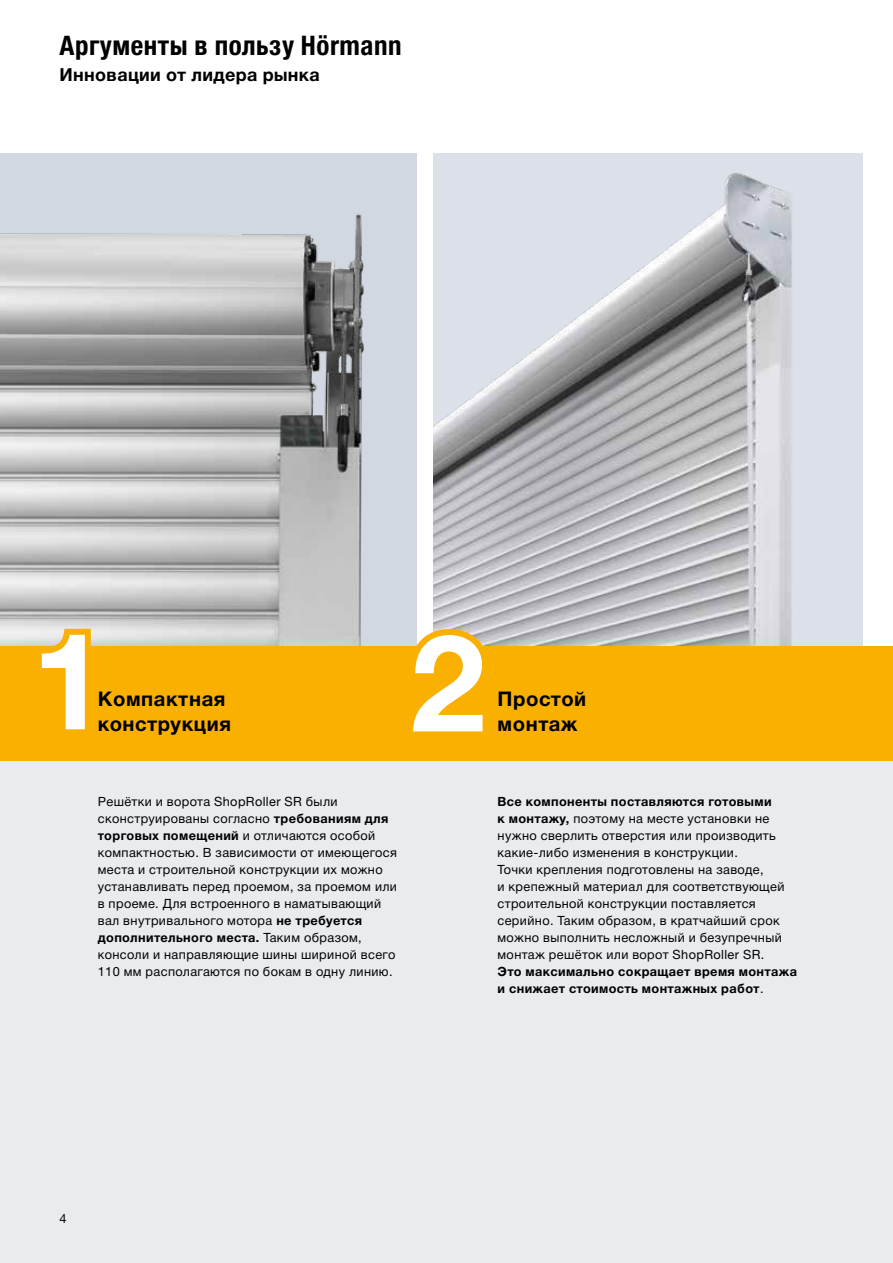
<style>
.page{position:relative;width:893px;height:1263px;background:#fff}
.page>*{position:absolute;margin:0;border:0;box-sizing:border-box;transform-origin:0 0}
.t1{font:700 135px "Hoermann Helvetica Neue";color:#fff}
.t2{font:700 condensed 27px "Hoermann Helvetica Neue";letter-spacing:.02em;color:#000}
.t3{font:700 20.25px/25.5px "Hoermann Helvetica Neue";letter-spacing:.03em;color:#000}
.t4{font:700 18px "Hoermann Helvetica Neue";letter-spacing:.02em;color:#000}
.t5{font:12.75px/17px "Hoermann Helvetica Neue Rm";letter-spacing:.03em;color:#000}
.t6{font:700 12.75px/17px "Hoermann Helvetica Neue";letter-spacing:.03em;color:#000}
.s1{font-family:"Hoermann Helvetica Neue";font-weight:700}
.s2{font-family:"Hoermann Helvetica Neue Rm";font-weight:400}
</style>
<div class="page">
<div style="left:0;top:761px;width:893px;height:502px;background:#e8ecee"></div>
<img style="left:0;top:153px;width:417px;height:493px">
<div style="left:434px;top:153px;width:429px;height:493px;background:#dce0e8"></div>
<img style="left:434px;top:172px;width:358px;height:474px">
<div style="left:0;top:646px;width:893px;height:115px;background:#f9b000"></div>
<svg style="left:401px;top:623px;width:94px;height:23px"></svg>
<svg style="left:30px;top:623px;width:67px;height:23px;background:#e9d39d"></svg>
<h2 class="t2" style="left:60px;top:27px;width:344px">Аргументы в пользу Hörmann</h2>
<h3 class="t4" style="left:60px;top:62px;width:262px">Инновации от лидера рынка</h3>
<h1 class="t1" style="left:32px;top:585px;width:77px">1</h1>
<h1 class="t1" style="left:410px;top:587px;width:77px">2</h1>
<h3 class="t3" style="left:98px;top:684px;width:135px">Компактная конструкция</h3>
<h3 class="t3" style="left:497px;top:684px;width:90px">Простой</h3>
<h3 class="t3" style="left:497px;top:710px;width:82px">монтаж</h3>
<p class="t5" style="left:98px;top:792px;width:292px">Решётки и ворота ShopRoller SR были сконструированы согласно <span class="s1">требованиям для</span></p>
<p class="t6" style="left:98px;top:826px;width:279px">торговых помещений <span class="s2">и отличаются особой</span></p>
<p class="t5" style="left:98px;top:843px;width:301px">компактностью. В зависимости от имеющегося места и строительной конструкции их можно устанавливать перед проемом, за проемом или в проеме. Для встроенного в наматывающий вал внутривального мотора <span class="s1">не требуется</span></p>
<p class="t6" style="left:98px;top:928px;width:265px">дополнительного места. <span class="s2">Таким образом,</span></p>
<p class="t5" style="left:98px;top:945px;width:299px">консоли и направляющие шины шириной всего<br>110 мм располагаются по бокам в одну линию.</p>
<p class="t5" style="left:60px;top:1209px;width:9px">4</p>
<p class="t6" style="left:497px;top:792px;width:276px">Все компоненты поставляются готовыми</p>
<p class="t5" style="left:497px;top:809px;width:288px"><span class="s1">к монтажу,</span> поэтому на месте установки не нужно сверлить отверстия или производить какие-либо изменения в конструкции.<br>Точки крепления подготовлены на заводе,<br>и крепежный материал для соответствующей строительной конструкции поставляется серийно. Таким образом, в кратчайший срок можно выполнить несложный и безупречный монтаж решёток или ворот ShopRoller SR.</p>
<p class="t6" style="left:497px;top:962px;width:301px">Это максимально сокращает время монтажа и снижает стоимость монтажных работ<span class="s2">.</span></p>
</div>
